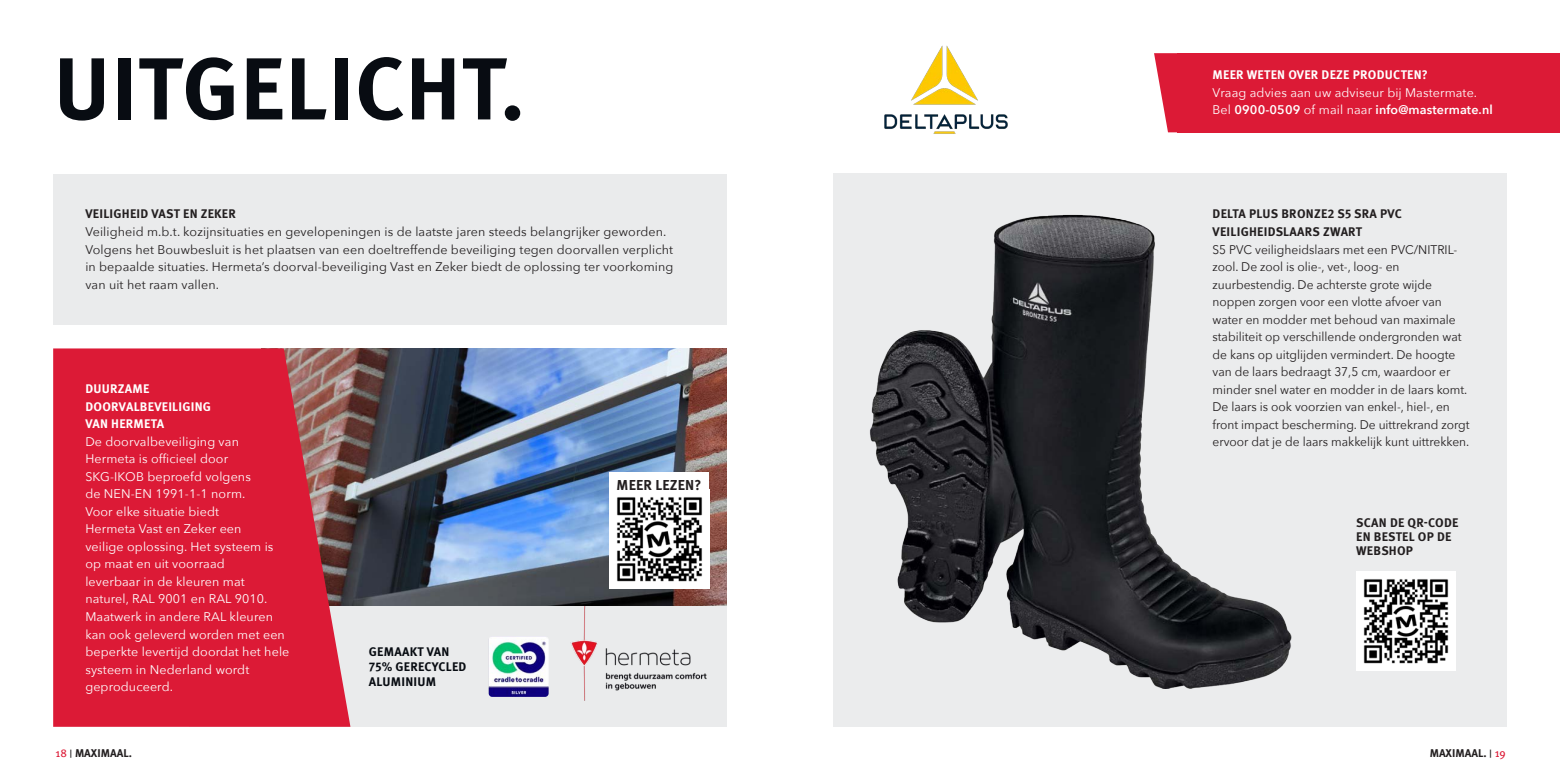
<style>
.page{position:relative;width:1560px;height:780px;background:#fff}
.page>*{position:absolute;margin:0;border:0;box-sizing:border-box;transform-origin:0 0}
.t1{font:700 87.88px "Meta OT";letter-spacing:.01em;color:#080c12}
.t2{font:700 14.38px "Meta OT";letter-spacing:.01em;color:#231f20}
.t3{font:12.5px/17.5px "Avenir Next";color:#231f20;scale:.96 1}
.t4{font:12.5px/17.5px "Avenir Next";letter-spacing:.01em;color:#fff}
.t5{font:12.5px/17.5px "Avenir Next";color:#231f20}
.t6{font:700 12.5px/17.5px "Meta OT";letter-spacing:.02em;color:#231f20}
.t7{font:700 12.5px/17.5px "Meta OT";letter-spacing:.02em;color:#fff}
.t8{font:600 12.5px "Avenir Next";letter-spacing:.01em;color:#fff}
.t9{font:700 12.5px/15px "Meta OT";letter-spacing:.02em;color:#080c12}
.t10{font:700 11.25px "Meta OT";color:#231f20}
.s1{font-weight:400}
.s2{font-weight:400;color:#dc1a36}
.s3{font-weight:400;font-size:8.5px}
</style>
<div class="page">
<div style="left:53px;top:174px;width:673px;height:150px;background:#eaebec"></div>
<img style="left:350px;top:348px;width:376px;height:258px">
<div style="left:189px;top:606px;width:537px;height:120px;background:#eaebec"></div>
<img style="left:570px;top:606px;width:137px;height:95px">
<img style="left:488px;top:637px;width:60px;height:59px">
<svg style="left:53px;top:348px;width:297px;height:378px;background:#d4243c"></svg>
<svg style="left:1154px;top:53px;width:22px;height:79px"></svg>
<div style="left:833px;top:174px;width:673px;height:552px;background:#ebeced"></div>
<div style="left:1176px;top:53px;width:383px;height:79px;background:#dc1a36"></div>
<img style="left:870px;top:214px;width:420px;height:474px">
<img style="left:884px;top:45px;width:124px;height:89px">
<img style="left:1356px;top:571px;width:98px;height:99px">
<div style="left:609px;top:472px;width:100px;height:116px;background:#fff"></div>
<img style="left:617px;top:497px;width:85px;height:85px">
<p class="t1" style="left:54px;top:37px;width:473px">UITGELICHT.</p>
<p class="t6" style="left:85px;top:206px;width:152px">VEILIGHEID VAST EN ZEKER</p>
<p class="t5" style="left:85px;top:222px;width:589px">Veiligheid m.b.t. kozijnsituaties en gevelopeningen is de laatste jaren steeds belangrijker geworden.<br>Volgens het Bouwbesluit is het plaatsen van een doeltreffende beveiliging tegen doorvallen verplicht in bepaalde situaties. Hermeta’s doorval-beveiliging Vast en Zeker biedt de oplossing ter voorkoming van uit het raam vallen.</p>
<p class="t7" style="left:85px;top:380px;width:127px">DUURZAME<br>DOORVALBEVEILIGING<br>VAN HERMETA</p>
<p class="t4" style="left:85px;top:432px;width:205px">De doorvalbeveiliging van<br>Hermeta is officieel door<br>SKG-IKOB beproefd volgens<br>de NEN-EN 1991-1-1 norm.<br>Voor elke situatie biedt<br>Hermeta Vast en Zeker een<br>veilige oplossing. Het systeem is op maat en uit voorraad<br>leverbaar in de kleuren mat naturel, RAL 9001 en RAL 9010.<br>Maatwerk in andere RAL kleuren kan ook geleverd worden met een beperkte levertijd doordat het hele systeem in Nederland wordt geproduceerd.</p>
<p class="t9" style="left:369px;top:644px;width:82px">GEMAAKT VAN</p>
<p class="t9" style="left:369px;top:659px;width:99px">75% GERECYCLED<br>ALUMINIUM</p>
<p class="t2" style="left:616px;top:476px;width:86px">MEER LEZEN?</p>
<p class="t7" style="left:1212px;top:66px;width:217px">MEER WETEN OVER DEZE PRODUCTEN?</p>
<p class="t4" style="left:1212px;top:83px;width:266px">Vraag advies aan uw adviseur bij Mastermate.</p>
<p class="t8" style="left:1212px;top:99px;width:282px"><span class="s1">Bel</span> 0900-0509 <span class="s1">of mail naar</span> info@mastermate.nl</p>
<p class="t6" style="left:1212px;top:206px;width:191px">DELTA PLUS BRONZE2 S5 SRA PVC<br>VEILIGHEIDSLAARS ZWART</p>
<p class="t3" style="left:1212px;top:240px;width:269px">S5 PVC veiligheidslaars met een PVC/NITRIL&shy;zool. De zool is olie-, vet-, loog- en zuurbestendig. De achterste grote wijde noppen zorgen voor een vlotte afvoer van water en modder met behoud van maximale stabiliteit op verschillende ondergronden wat de kans op uitglijden vermindert. De hoogte van de laars bedraagt 37,5 cm, waardoor er minder snel water en modder in de laars komt.<br>De laars is ook voorzien van enkel-, hiel-, en front impact bescherming. De uittrekrand zorgt ervoor dat je de laars makkelijk kunt uittrekken.</p>
<p class="t6" style="left:1355px;top:514px;width:104px">SCAN DE QR-CODE</p>
<p class="t6" style="left:1355px;top:530px;width:97px;line-height:13.8px">EN BESTEL OP DE<br>WEBSHOP</p>
<p class="t10" style="left:56px;top:746px;width:78px"><span class="s2">18</span> <span class="s3">|</span> MAXIMAAL.</p>
<p class="t10" style="left:1429px;top:746px;width:77px">MAXIMAAL. <span class="s3">|</span> <span class="s2">19</span></p>
</div>
